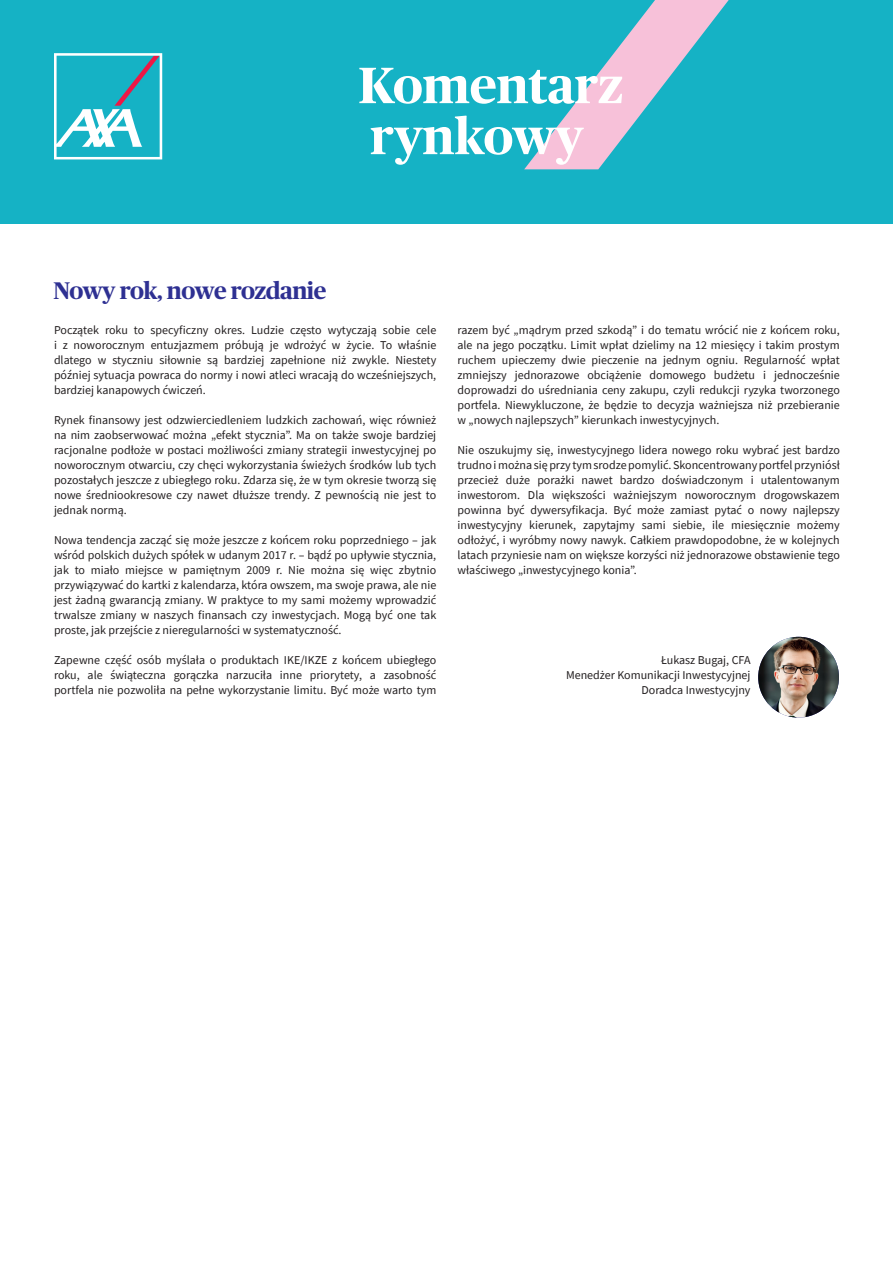
<style>
.page{position:relative;width:893px;height:1263px;background:#fff}
.page>*{position:absolute;margin:0;border:0;box-sizing:border-box;transform-origin:0 0}
.t1{font:700 51px/51px "Publico Headline";color:#fff}
.t2{font:700 24px "Publico Headline";letter-spacing:-.02em;color:#2e3092}
.t3{font:12px/15px "Source Sans Pro";color:#231f20;text-align:justify}
</style>
<div class="page">
<div style="left:0;top:0;width:893px;height:223px;background:#15b2c5"></div>
<svg style="left:54px;top:53px;width:108px;height:106px"></svg>
<svg style="left:524px;top:0;width:205px;height:169px"></svg>
<img style="left:758px;top:637px;width:81px;height:81px;border-radius:40px">
<h1 class="t1" style="left:358px;top:57px;width:266px">Komentarz rynkowy</h1>
<h2 class="t2" style="left:54px;top:273px;width:274px">Nowy rok, nowe rozdanie</h2>
<p class="t3" style="left:54px;top:322px;width:384px">Początek roku to specyficzny okres. Ludzie często wytyczają sobie cele i z noworocznym entuzjazmem próbują je wdrożyć w życie. To właśnie dlatego w styczniu siłownie są bardziej zapełnione niż zwykle. Niestety później sytuacja powraca do normy i nowi atleci wracają do wcześniejszych, bardziej kanapowych ćwiczeń.</p>
<p class="t3" style="left:54px;top:412px;width:384px">Rynek finansowy jest odzwierciedleniem ludzkich zachowań, więc również na nim zaobserwować można „efekt stycznia”. Ma on także swoje bardziej racjonalne podłoże w postaci możliwości zmiany strategii inwestycyjnej po noworocznym otwarciu, czy chęci wykorzystania świeżych środków lub tych pozostałych jeszcze z ubiegłego roku. Zdarza się, że w tym okresie tworzą się nowe średniookresowe czy nawet dłuższe trendy. Z pewnością nie jest to jednak normą.</p>
<p class="t3" style="left:54px;top:532px;width:384px">Nowa tendencja zacząć się może jeszcze z końcem roku poprzedniego – jak wśród polskich dużych spółek w udanym 2017 r. – bądź po upływie stycznia, jak to miało miejsce w pamiętnym 2009 r. Nie można się więc zbytnio przywiązywać do kartki z kalendarza, która owszem, ma swoje prawa, ale nie jest żadną gwarancją zmiany. W praktyce to my sami możemy wprowadzić trwalsze zmiany w naszych finansach czy inwestycjach. Mogą być one tak proste, jak przejście z nieregularności w systematyczność.</p>
<p class="t3" style="left:54px;top:652px;width:384px">Zapewne część osób myślała o produktach IKE/IKZE z końcem ubiegłego roku, ale świąteczna gorączka narzuciła inne priorytety, a zasobność portfela nie pozwoliła na pełne wykorzystanie limitu. Być może warto tym</p>
<p class="t3" style="left:458px;top:322px;width:384px">razem być „mądrym przed szkodą” i do tematu wrócić nie z końcem roku, ale na jego początku. Limit wpłat dzielimy na 12 miesięcy i takim prostym ruchem upieczemy dwie pieczenie na jednym ogniu. Regularność wpłat zmniejszy jednorazowe obciążenie domowego budżetu i jednocześnie doprowadzi do uśredniania ceny zakupu, czyli redukcji ryzyka tworzonego portfela. Niewykluczone, że będzie to decyzja ważniejsza niż przebieranie w „nowych najlepszych” kierunkach inwestycyjnych.</p>
<p class="t3" style="left:458px;top:442px;width:384px">Nie oszukujmy się, inwestycyjnego lidera nowego roku wybrać jest bardzo trudno i można się przy tym srodze pomylić. Skoncentrowany portfel przyniósł przecież duże porażki nawet bardzo doświadczonym i utalentowanym inwestorom. Dla większości ważniejszym noworocznym drogowskazem powinna być dywersyfikacja. Być może zamiast pytać o nowy najlepszy inwestycyjny kierunek, zapytajmy sami siebie, ile miesięcznie możemy odłożyć, i wyróbmy nowy nawyk. Całkiem prawdopodobne, że w kolejnych latach przyniesie nam on większe korzyści niż jednorazowe obstawienie tego właściwego „inwestycyjnego konia”.</p>
<p class="t3" style="left:566px;top:652px;width:186px;text-align:right">Łukasz Bugaj, CFA<br>Menedżer Komunikacji Inwestycyjnej<br>Doradca Inwestycyjny</p>
</div>
